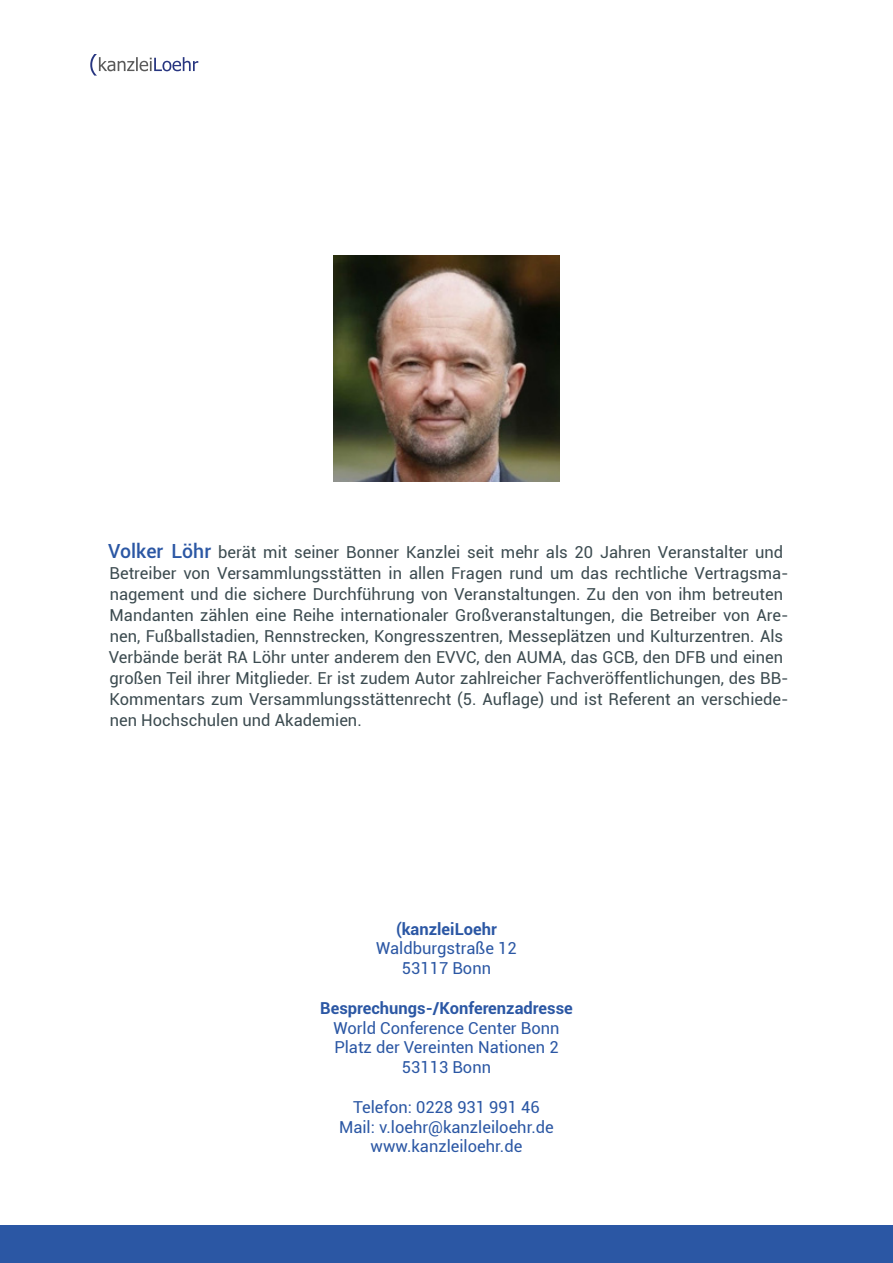
<style>
.page{position:relative;width:893px;height:1263px;background:#fff}
.page>*{position:absolute;margin:0;border:0;box-sizing:border-box;transform-origin:0 0}
.t1{font:16.5px/21px "Roboto";color:#3c4b50}
.t2{font:16.5px/19.8px "Roboto";color:#2b57a4;text-align:center}
.t3{font:700 16.5px "Roboto";color:#2b57a4}
.s1{font-weight:500;font-size:19.5px;color:#2b57a4}
</style>
<div class="page">
<img style="left:333px;top:255px;width:227px;height:227px">
<svg style="left:90px;top:54px;width:108px;height:22px"></svg>
<div style="left:0;top:1226px;width:893px;height:37px;background:#2b57a4"></div>
<p class="t1" style="left:108px;top:540px;width:682px"><span class="s1">Volker Löhr</span> berät mit seiner Bonner Kanzlei seit mehr als 20 Jahren Veranstalter und Betreiber von Versammlungsstätten in allen Fragen rund um das rechtliche Vertragsma&shy;nagement und die sichere Durchführung von Veranstaltungen. Zu den von ihm betreuten Mandanten zählen eine Reihe internationaler Großveranstaltungen, die Betreiber von Are&shy;nen, Fußballstadien, Rennstrecken, Kongresszentren, Messeplätzen und Kulturzentren. Als Verbände berät RA Löhr unter anderem den EVVC, den AUMA, das GCB, den DFB und einen großen Teil ihrer Mitglieder. Er ist zudem Autor zahlreicher Fachveröffentlichungen, des BB-Kommentars zum Versammlungsstättenrecht (5. Auflage) und ist Referent an verschiede&shy;nen Hochschulen und Akademien.</p>
<p class="t3" style="left:396px;top:917px;width:102px">(kanzleiLoehr</p>
<p class="t2" style="left:376px;top:938px;width:142px">Waldburgstraße 12<br>53117 Bonn</p>
<p class="t3" style="left:320px;top:996px;width:254px">Besprechungs-/Konferenzadresse</p>
<p class="t2" style="left:333px;top:1017px;width:227px">World Conference Center Bonn<br>Platz der Vereinten Nationen 2<br>53113 Bonn</p>
<p class="t2" style="left:339px;top:1096px;width:216px">Telefon: 0228 931 991 46<br>Mail: v.loehr@kanzleiloehr.de www.kanzleiloehr.de</p>
</div>
